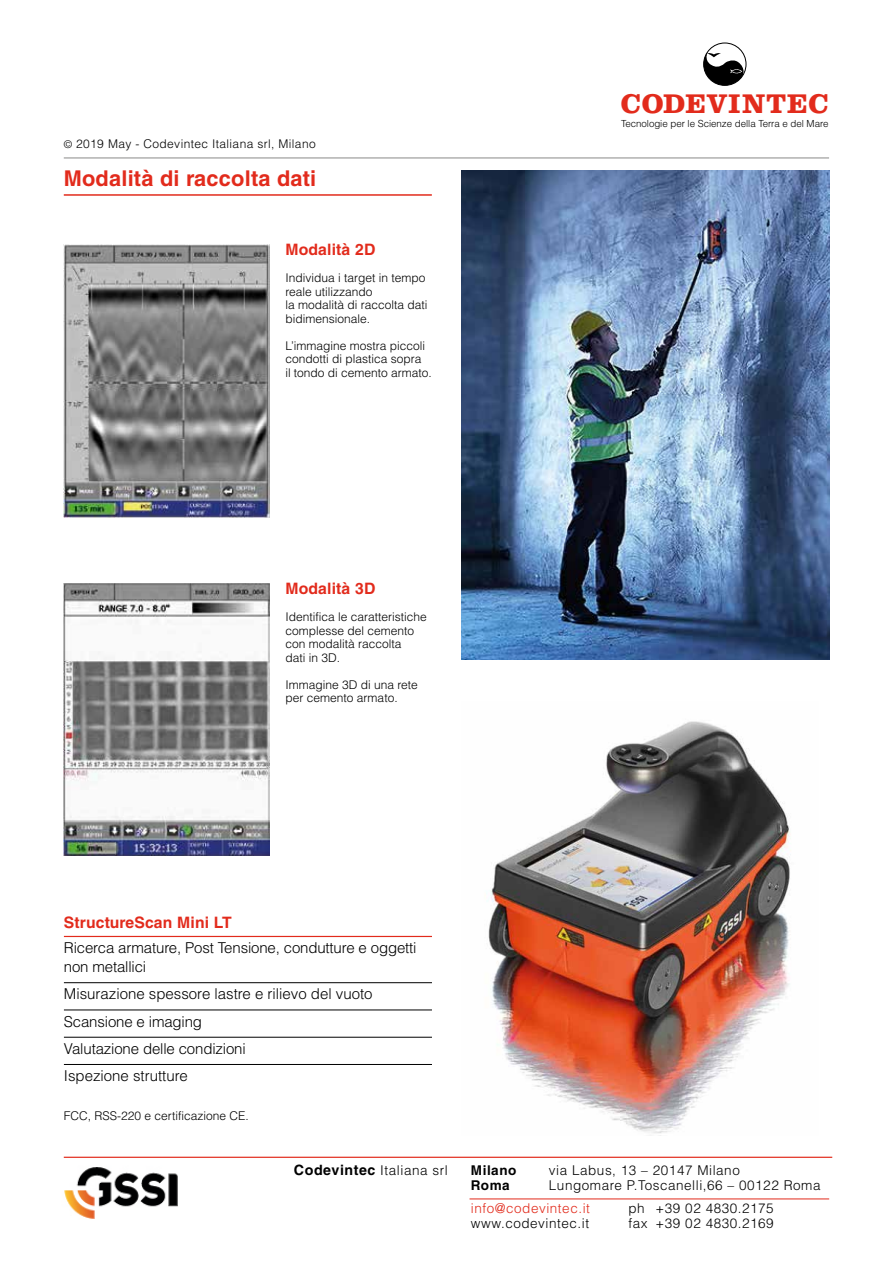
<style>
.page{position:relative;width:893px;height:1263px;background:#fff}
.page>*{position:absolute;margin:0;border:0;box-sizing:border-box;transform-origin:0 0}
.t1{font:700 28.05px "Clarendon LT Std";letter-spacing:.03em;color:#e22b1c}
.t2{font:700 21.75px "Helvetica LT Std";letter-spacing:.01em;color:#e22b1c}
.t3{font:700 15.75px "Helvetica LT Std";letter-spacing:.01em;color:#e22b1c}
.t4{font:300 15px/27.3px "Helvetica LT Std";letter-spacing:-.01em;color:#000}
.t5{font:300 13.5px "Helvetica LT Std";letter-spacing:.04em;color:#000}
.t6{font:300 13.5px "Helvetica LT Std";letter-spacing:.04em;color:#e22b1c}
.t7{font:700 13.5px "Helvetica LT Std";letter-spacing:.04em;color:#000}
.t8{font:300 12px/13.5px "Helvetica LT Std";color:#000}
.t9{font:300 12px "Helvetica LT Std";letter-spacing:.03em;color:#000}
.t10{font:300 9.75px "Helvetica LT Std";letter-spacing:-.005em;color:#000}
.s1{font-size:10.5px}
.s2{font-weight:700;font-size:14.25px}
</style>
<div class="page">
<img style="left:64px;top:1167px;width:114px;height:52px">
<hr style="left:64px;top:157px;width:765px;height:2px;background:#9d9d9c">
<hr style="left:64px;top:1157px;width:768px;height:1px;background:#e22b1c">
<svg style="left:704px;top:43px;width:42px;height:42px"></svg>
<div style="left:703px;top:43px;width:43px;height:43px;border:1px solid #000;border-radius:50%"></div>
<hr style="left:469px;top:1198px;width:360px;height:1px;background:#e22b1c">
<hr style="left:64px;top:936px;width:368px;height:1px;background:#e22b1c">
<hr style="left:64px;top:982px;width:368px;height:1px;background:#000">
<hr style="left:64px;top:1009px;width:368px;height:1px;background:#000">
<hr style="left:64px;top:1037px;width:368px;height:1px;background:#000">
<hr style="left:64px;top:1064px;width:368px;height:1px;background:#000">
<hr style="left:64px;top:194px;width:368px;height:2px;background:#e22b1c">
<img style="left:64px;top:244px;width:205px;height:273px">
<img style="left:64px;top:583px;width:205px;height:273px">
<img style="left:486px;top:721px;width:305px;height:412px">
<img style="left:461px;top:170px;width:368px;height:490px">
<p class="t9" style="left:64px;top:136px;width:253px"><span class="s1">©</span> 2019 May - Codevintec Italiana srl, Milano</p>
<h2 class="t2" style="left:64px;top:165px;width:254px">Modalità di raccolta dati</h2>
<h3 class="t3" style="left:285px;top:240px;width:91px">Modalità 2D</h3>
<p class="t8" style="left:285px;top:271px;width:144px">Individua i target in tempo reale utilizzando<br>la modalità di raccolta dati bidimensionale.</p>
<p class="t8" style="left:285px;top:339px;width:148px">L’immagine mostra piccoli condotti di plastica sopra<br>il tondo di cemento armato.</p>
<h3 class="t3" style="left:285px;top:579px;width:91px">Modalità 3D</h3>
<p class="t8" style="left:285px;top:610px;width:143px">Identifica le caratteristiche complesse del cemento con modalità raccolta<br>dati in 3D.</p>
<p class="t8" style="left:285px;top:677px;width:134px">Immagine 3D di una rete per cemento armato.</p>
<h3 class="t3" style="left:64px;top:912px;width:169px">StructureScan Mini LT</h3>
<p class="t4" style="left:64px;top:938px;width:354px;line-height:18.8px">Ricerca armature, Post Tensione, condutture e oggetti non metallici</p>
<p class="t4" style="left:64px;top:980px;width:310px">Misurazione spessore lastre e rilievo del vuoto<br>Scansione e imaging<br>Valutazione delle condizioni<br>Ispezione strutture</p>
<p class="t8" style="left:64px;top:1109px;width:186px">FCC, RSS-220 e certificazione CE.</p>
<h1 class="t1" style="left:621px;top:87px;width:209px">CODEVINTEC</h1>
<p class="t10" style="left:621px;top:117px;width:209px">Tecnologie per le Scienze della Terra e del Mare</p>
<p class="t5" style="left:294px;top:1162px;width:155px"><span class="s2">Codevintec</span> Italiana srl</p>
<p class="t7" style="left:471px;top:1162px;width:47px">Milano</p>
<p class="t5" style="left:549px;top:1162px;width:192px">via Labus, 13 – 20147 Milano</p>
<p class="t7" style="left:471px;top:1177px;width:40px">Roma</p>
<p class="t5" style="left:549px;top:1177px;width:273px">Lungomare P.Toscanelli,66 – 00122 Roma</p>
<p class="t6" style="left:471px;top:1200px;width:121px">info@codevintec.it</p>
<p class="t5" style="left:628px;top:1200px;width:147px">ph +39 02 4830.2175</p>
<p class="t5" style="left:471px;top:1215px;width:120px">www.codevintec.it</p>
<p class="t5" style="left:628px;top:1215px;width:147px">fax +39 02 4830.2169</p>
</div>
